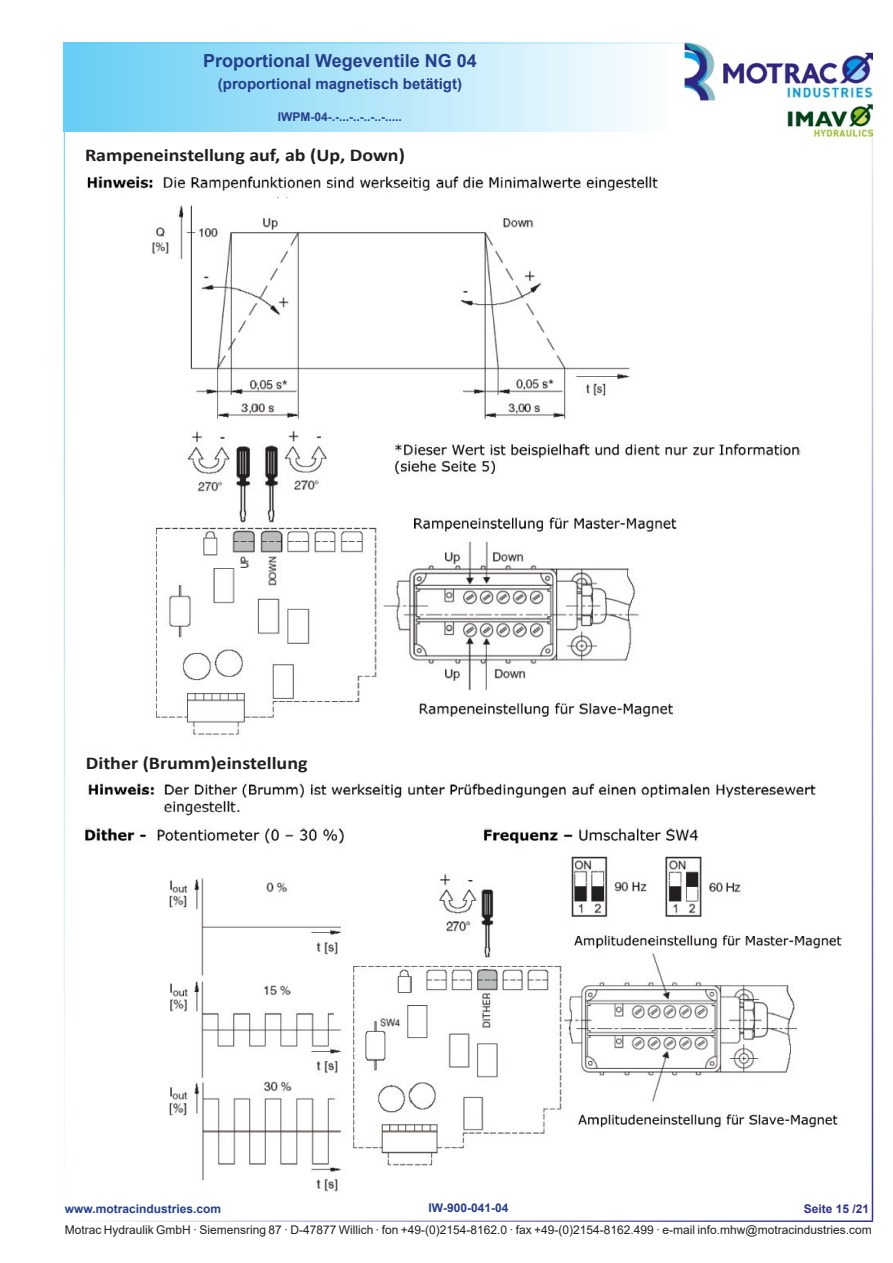
<style>
.page{position:relative;width:893px;height:1263px;background:#fff}
.page>*{position:absolute;margin:0;border:0;box-sizing:border-box;transform-origin:0 0}
.t1{font:700 18px "Calibri";color:#231f20;scale:1.11 1}
.t2{font:700 18px "Arial";color:#253f8e}
.t3{font:700 15px "Arial";color:#253f8e}
.t4{font:12px "Arial";color:#231f20}
.t5{font:700 12px "Arial";color:#253f8e}
.t6{font:700 12px "Arial";color:#2e3092}
</style>
<div class="page">
<div style="left:64px;top:43px;width:606px;height:89px;background:linear-gradient(to right,#66cef5,#fdfefe)"></div>
<hr style="left:64px;top:43px;width:808px;height:1px;background:#67cef5">
<hr style="left:64px;top:1220px;width:809px;height:2px;background:#2e3092">
<hr style="left:64px;top:43px;width:1px;height:1177px;background:#67cef5">
<hr style="left:872px;top:43px;width:1px;height:1177px;background:#2e3092">
<img style="left:685px;top:43px;width:187px;height:93px">
<img style="left:152px;top:202px;width:649px;height:533px">
<img style="left:85px;top:828px;width:757px;height:364px">
<img style="left:87px;top:176px;width:571px;height:21px">
<img style="left:88px;top:783px;width:728px;height:33px">
<h1 class="t2" style="left:203px;top:54px;width:275px">Proportional Wegeventile NG 04</h1>
<p class="t3" style="left:218px;top:78px;width:246px">(proportional magnetisch betätigt)</p>
<p class="t5" style="left:278px;top:112px;width:126px">IWPM-04-.-...-..-..-..-.....</p>
<h1 class="t1" style="left:85px;top:142px;width:290px">Rampeneinstellung auf, ab (Up, Down)</h1>
<h1 class="t1" style="left:86px;top:750px;width:201px">Dither (Brumm)einstellung</h1>
<p class="t5" style="left:429px;top:1203px;width:81px">IW-900-041-04</p>
<p class="t5" style="left:65px;top:1202px;width:158px">www.motracindustries.com</p>
<p class="t6" style="left:804px;top:1202px;width:67px">Seite 15 /21</p>
<p class="t4" style="left:65px;top:1225px;width:808px">Motrac Hydraulik GmbH · Siemensring 87 · D-47877 Willich · fon +49-(0)2154-8162.0 · fax +49-(0)2154-8162.499 · e-mail info.mhw@motracindustries.com</p>
</div>
